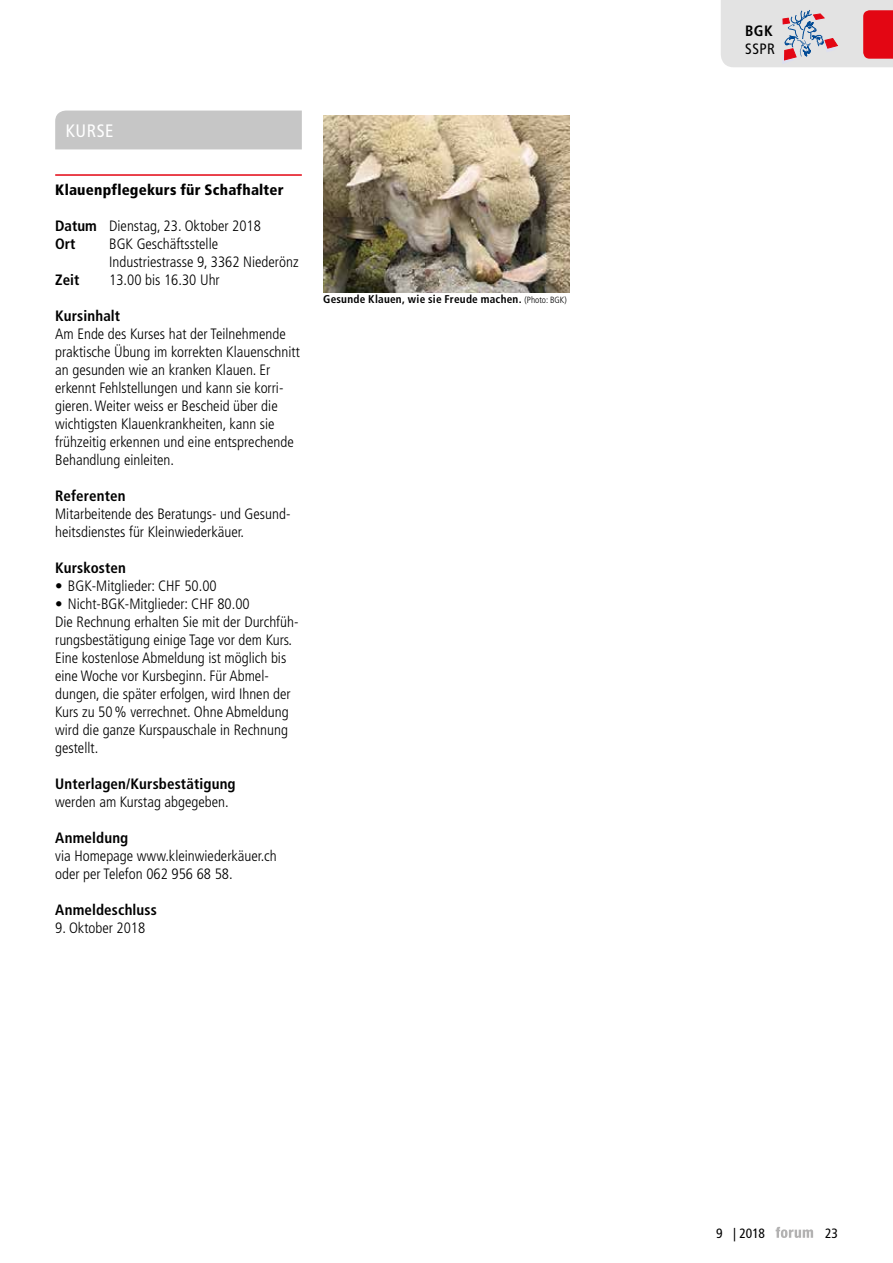
<style>
.page{position:relative;width:893px;height:1263px;background:#fff}
.page>*{position:absolute;margin:0;border:0;box-sizing:border-box;transform-origin:0 0}
.t1{font:condensed 18px "Frutiger LT Std";letter-spacing:.025em;color:#fff}
.t2{font:300 condensed 15px/18px "Frutiger LT Std";color:#000}
.t3{font:700 condensed 15px "Frutiger LT Std";letter-spacing:.01em;color:#000}
.t4{font:900 condensed 15px "Frutiger LT Std";letter-spacing:.015em;color:#000}
.t5{font:condensed 15px "Frutiger LT Std";color:#000}
.t6{font:condensed 13.5px "Frutiger LT Std";letter-spacing:-.005em;color:#000}
.t7{font:700 condensed 11.25px "Frutiger LT Std";letter-spacing:.02em;color:#000}
.s1{font-weight:700}
.s2{font-weight:300;font-size:9px}
</style>
<div class="page">
<svg style="left:776px;top:1227px;width:37px;height:11px"></svg>
<div style="left:55px;top:111px;width:247px;height:38px;background:#c6c6c6"></div>
<hr style="left:55px;top:174px;width:247px;height:2px;background:#e30613">
<img style="left:323px;top:116px;width:247px;height:176px">
<svg style="left:721px;top:0;width:172px;height:67px"></svg>
<p class="t1" style="left:66px;top:120px;width:49px">KURSE</p>
<p class="t4" style="left:55px;top:181px;width:230px">Klauenpflegekurs für Schafhalter</p>
<p class="t2" style="left:55px;top:217px;width:207px"><span class="s1">Datum</span> Dienstag, 23. Oktober 2018<br><span class="s1">Ort</span></p>
<p class="t2" style="left:109px;top:235px;width:191px">BGK Geschäftsstelle<br>Industriestrasse 9, 3362 Niederönz</p>
<p class="t3" style="left:55px;top:271px;width:26px">Zeit</p>
<p class="t2" style="left:109px;top:271px;width:112px">13.00 bis 16.30 Uhr</p>
<p class="t3" style="left:55px;top:307px;width:67px">Kursinhalt</p>
<p class="t2" style="left:55px;top:325px;width:246px">Am Ende des Kurses hat der Teilnehmende praktische Übung im korrekten Klauenschnitt an gesunden wie an kranken Klauen. Er erkennt Fehlstellungen und kann sie korri&shy;gieren. Weiter weiss er Bescheid über die wichtigsten Klauenkrankheiten, kann sie frühzeitig erkennen und eine entsprechende Behandlung einleiten.</p>
<p class="t3" style="left:55px;top:487px;width:72px">Referenten</p>
<p class="t2" style="left:55px;top:505px;width:237px">Mitarbeitende des Beratungs- und Gesund&shy;heitsdienstes für Kleinwiederkäuer.</p>
<p class="t3" style="left:55px;top:559px;width:72px">Kurskosten</p>
<p class="t2" style="left:55px;top:577px;width:163px">• BGK-Mitglieder: CHF 50.00</p>
<p class="t2" style="left:55px;top:595px;width:245px">• Nicht-BGK-Mitglieder: CHF 80.00<br>Die Rechnung erhalten Sie mit der Durchfüh&shy;rungsbestätigung einige Tage vor dem Kurs.<br>Eine kostenlose Abmeldung ist möglich bis eine Woche vor Kursbeginn. Für Abmel&shy;dungen, die später erfolgen, wird Ihnen der Kurs zu 50% verrechnet. Ohne Abmeldung wird die ganze Kurspauschale in Rechnung gestellt.</p>
<p class="t3" style="left:55px;top:775px;width:182px">Unterlagen/Kursbestätigung</p>
<p class="t2" style="left:55px;top:793px;width:175px">werden am Kurstag abgegeben.</p>
<p class="t3" style="left:55px;top:829px;width:75px">Anmeldung</p>
<p class="t2" style="left:55px;top:847px;width:223px">via Homepage www.kleinwiederkäuer.ch oder per Telefon 062 956 68 58.</p>
<p class="t3" style="left:55px;top:901px;width:103px">Anmeldeschluss</p>
<p class="t2" style="left:55px;top:919px;width:92px">9. Oktober 2018</p>
<p class="t7" style="left:323px;top:292px;width:245px">Gesunde Klauen, wie sie Freude machen. <span class="s2">(Photo: BGK)</span></p>
<p class="t3" style="left:745px;top:22px;width:29px">BGK</p>
<p class="t5" style="left:745px;top:40px;width:31px">SSPR</p>
<p class="t6" style="left:716px;top:1225px;width:50px">9 | 2018</p>
<p class="t6" style="left:825px;top:1225px;width:14px">23</p>
</div>
